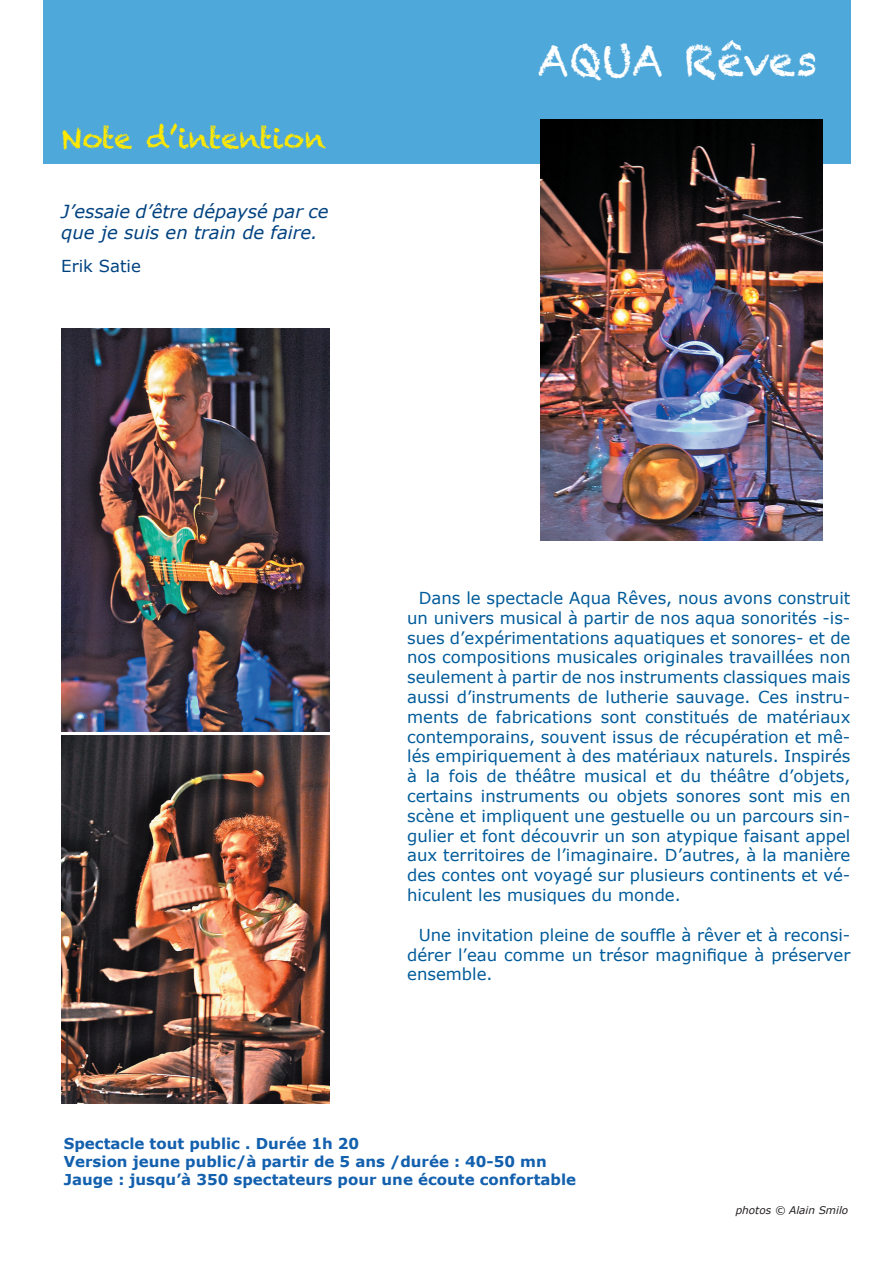
<style>
.page{position:relative;width:893px;height:1263px;background:#fff}
.page>*{position:absolute;margin:0;border:0;box-sizing:border-box;transform-origin:0 0}
.t1{font:42px "Chalkduster";color:#fff}
.t2{font:28.5px "Chalkduster";color:#ffe901}
.t3{font:italic 18px/21px "Verdana";color:#004280}
.t4{font:16.5px/19.8px "Verdana";color:#005b9a;text-align:justify}
.t5{font:16.5px "Verdana";color:#004280}
.t6{font:700 15px/18px "Verdana";color:#1360ae}
.t7{font:italic 10.5px "Verdana";color:#231f20}
</style>
<div class="page">
<div style="left:43px;top:0;width:807px;height:164px;background:#4ea8da"></div>
<img style="left:540px;top:119px;width:282px;height:421px">
<img style="left:62px;top:735px;width:267px;height:368px">
<img style="left:61px;top:329px;width:269px;height:402px">
<h2 class="t2" style="left:61px;top:121px;width:266px">Note d’intention</h2>
<p class="t3" style="left:61px;top:202px;width:269px">J’essaie d’être dépaysé par ce que je suis en train de faire.</p>
<p class="t5" style="left:61px;top:256px;width:81px">Erik Satie</p>
<h1 class="t1" style="left:538px;top:36px;width:281px">AQUA Rêves</h1>
<p class="t4" style="left:407px;top:588px;width:445px;text-indent:12px">Dans le spectacle Aqua Rêves, nous avons construit un univers musical à partir de nos aqua sonorités -is&shy;sues d’expérimentations aquatiques et sonores- et de nos compositions musicales originales travaillées non seulement à partir de nos instruments classiques mais aussi d’instruments de lutherie sauvage. Ces instru&shy;ments de fabrications sont constitués de matériaux contemporains, souvent issus de récupération et mê&shy;lés empiriquement à des matériaux naturels. Inspirés à la fois de théâtre musical et du théâtre d’objets, certains instruments ou objets sonores sont mis en scène et impliquent une gestuelle ou un parcours sin&shy;gulier et font découvrir un son atypique faisant appel aux territoires de l’imaginaire. D’autres, à la manière des contes ont voyagé sur plusieurs continents et vé&shy;hiculent les musiques du monde.</p>
<p class="t4" style="left:407px;top:925px;width:445px;text-indent:12px">Une invitation pleine de souffle à rêver et à reconsi&shy;dérer l’eau comme un trésor magnifique à préserver ensemble.</p>
<p class="t6" style="left:64px;top:1135px;width:514px">Spectacle tout public . Durée 1h 20<br>Version jeune public/à partir de 5 ans /durée : 40-50 mn<br>Jauge : jusqu’à 350 spectateurs pour une écoute confortable</p>
<p class="t7" style="left:736px;top:1203px;width:114px">photos © Alain Smilo</p>
</div>
